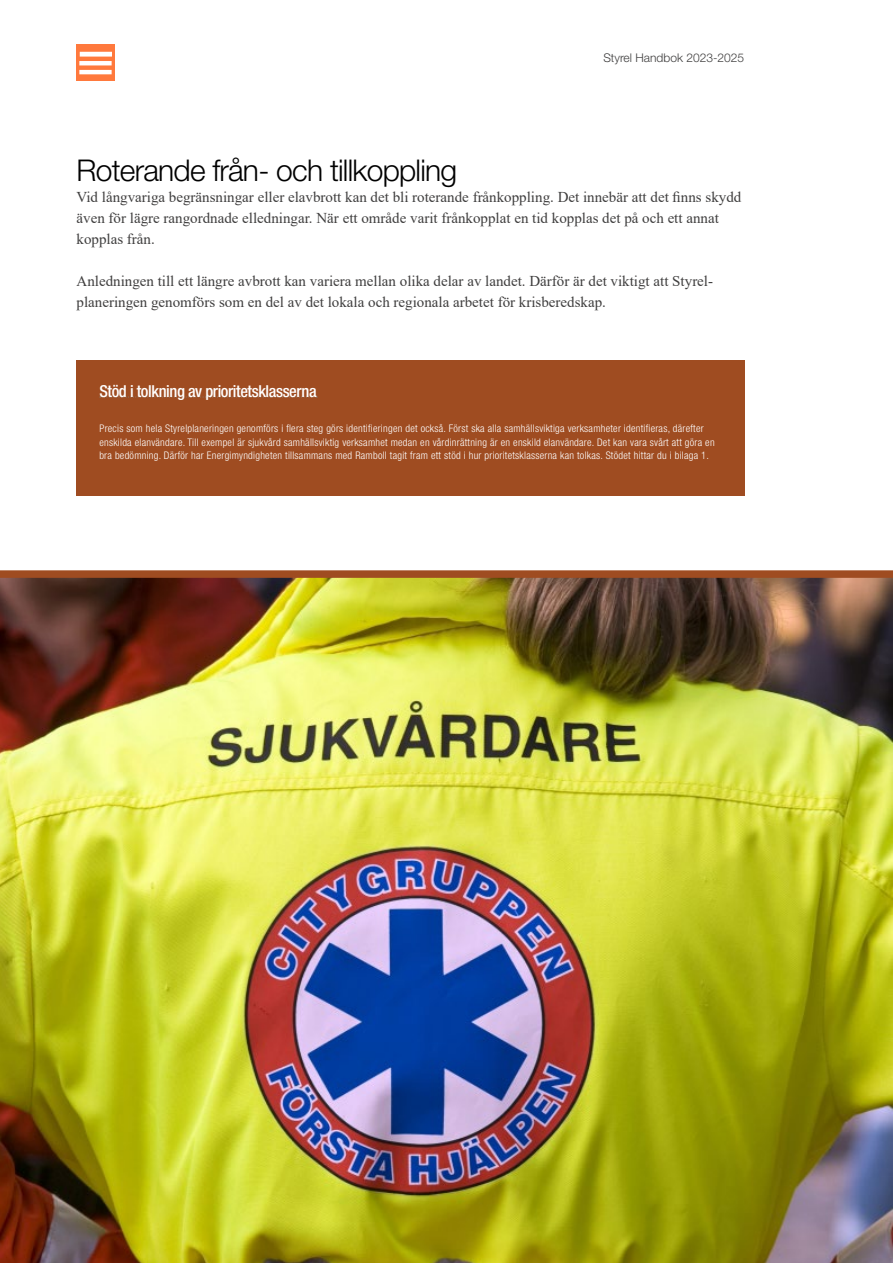
<style>
.page{position:relative;width:893px;height:1263px;background:#fff}
.page>*{position:absolute;margin:0;border:0;box-sizing:border-box;transform-origin:0 0}
.H2_Underrubrik{font:300 30px "Helvetica Neue LT Std";letter-spacing:-.025em;color:#000}
.Faktarubrik_Tegel{font:500 condensed 16.5px "Helvetica Neue LT Std";letter-spacing:-.025em;color:#fff}
.Brödtext{font:15px/21px "Times New Roman";color:#3f3e3e}
.t1{font:300 12px "Helvetica Neue LT Std";color:#3f3e3e}
.Text_faktaruta_Tegel{font:300 condensed 10.5px/13.5px "Helvetica Neue LT Std";letter-spacing:.025em;color:#fff}
</style>
<div class="page">
<div style="left:76px;top:360px;width:669px;height:63px;background:#9f4c21"></div>
<svg style="left:100px;top:397px;width:217px;height:1px"></svg>
<div style="left:76px;top:408px;width:669px;height:88px;background:#9f4c21"></div>
<img style="left:0;top:578px;width:893px;height:685px">
<div style="left:0;top:570px;width:893px;height:8px;background:#9f4c21"></div>
<img style="left:77px;top:44px;width:37px;height:36px">
<p class="t1" style="left:603px;top:50px;width:142px">Styrel Handbok 2023-2025</p>
<h2 class="H2_Underrubrik" style="left:77px;top:152px;width:382px">Roterande från- och tillkoppling</h2>
<p class="Brödtext" style="left:77px;top:186px;width:666px">Vid långvariga begränsningar eller elavbrott kan det bli roterande frånkoppling. Det innebär att det finns skydd även för lägre rangordnade elledningar. När ett område varit frånkopplat en tid kopplas det på och ett annat kopplas från.</p>
<p class="Brödtext" style="left:77px;top:270px;width:638px">Anledningen till ett längre avbrott kan variera mellan olika delar av landet. Därför är det viktigt att Styrel&shy;planeringen genomförs som en del av det lokala och regionala arbetet för krisberedskap.</p>
<p class="Faktarubrik_Tegel" style="left:99px;top:382px;width:219px">Stöd i tolkning av prioritetsklasserna</p>
<p class="Text_faktaruta_Tegel" style="left:99px;top:422px;width:617px">Precis som hela Styrelplaneringen genomförs i flera steg görs identifieringen det också. Först ska alla samhällsviktiga verksamheter identifieras, därefter enskilda elanvändare. Till exempel är sjukvård samhällsviktig verksamhet medan en vårdinrättning är en enskild elanvändare. Det kan vara svårt att göra en bra bedömning. Därför har Energimyndigheten tillsammans med Ramboll tagit fram ett stöd i hur prioritetsklasserna kan tolkas. Stödet hittar du i bilaga 1.</p>
</div>
